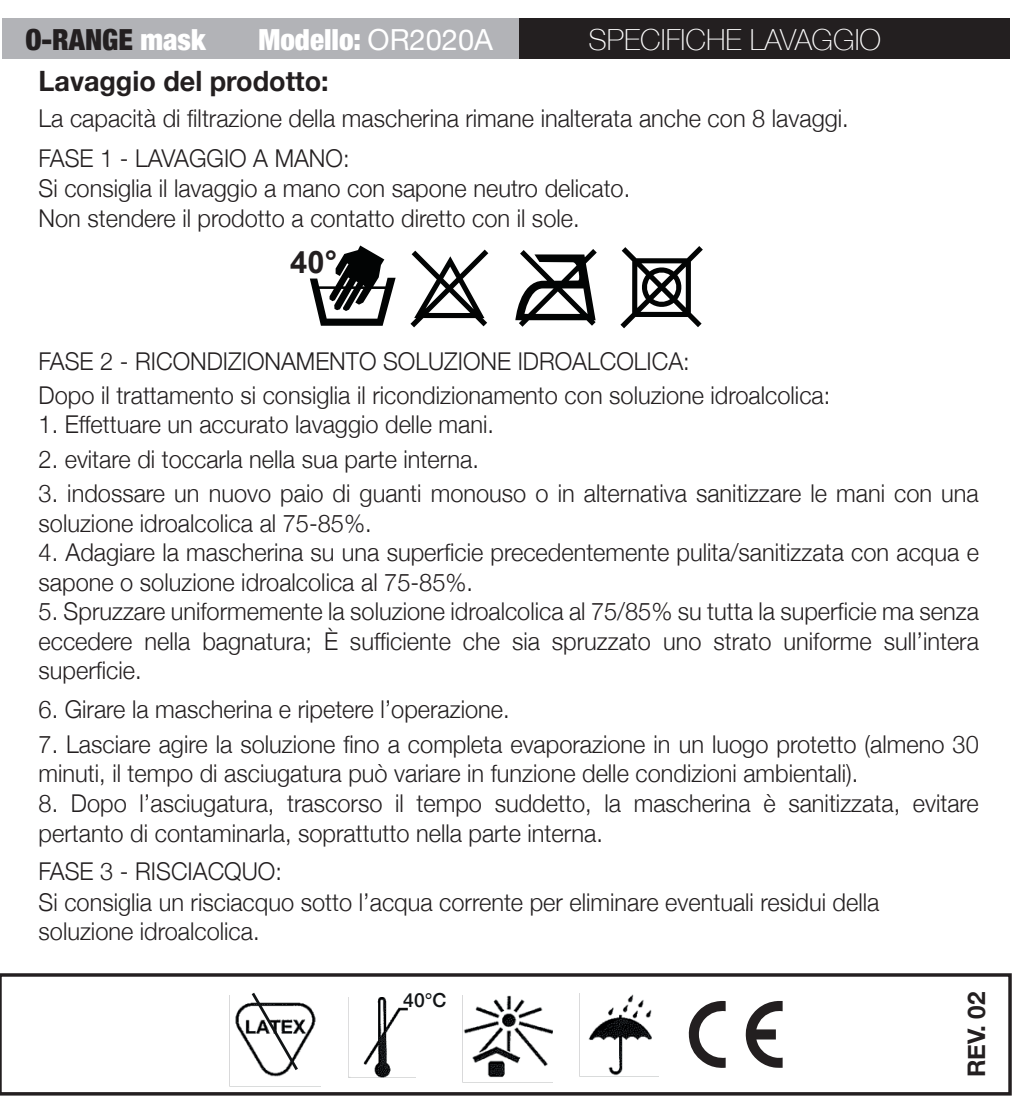
<style>
.page{position:relative;width:1012px;height:1112px;background:#fff}
.page>*{position:absolute;margin:0;border:0;box-sizing:border-box;transform-origin:0 0}
.t1{font:700 30.8px "Arial";color:#231f20}
.t2{font:100 29.05px "Helvetica Neue";color:#fff}
.t3{font:900 condensed 29.05px "Helvetica Neue";color:#fff}
.t4{font:900 condensed 29.05px "Helvetica Neue";color:#231f20}
.t5{font:700 28px "Helvetica Neue";color:#231f20;scale:.96 1}
.t6{font:300 24.5px/29.4px "Helvetica Neue";color:#231f20;scale:.96 1}
.t7{font:700 24.15px "Helvetica Neue";color:#231f20}
.t8{font:500 19.25px "Helvetica Neue";color:#111416}
.s1{color:#fff}
.s2{font-weight:400;font-stretch:normal}
</style>
<div class="page">
<div style="left:2px;top:18px;width:517px;height:40px;background:#b2b3b7"></div>
<div style="left:519px;top:18px;width:491px;height:40px;background:#231f20"></div>
<svg style="left:310px;top:245px;width:393px;height:83px"></svg>
<div style="left:0;top:973px;width:1012px;height:122px;border:3px solid #231f20"></div>
<svg style="left:746px;top:1001px;width:37px;height:66px"></svg>
<svg style="left:688px;top:1001px;width:38px;height:66px"></svg>
<img style="left:462px;top:995px;width:90px;height:87px">
<img style="left:348px;top:997px;width:60px;height:79px">
<img style="left:229px;top:995px;width:87px;height:90px">
<svg style="left:249px;top:992px;width:52px;height:80px"></svg>
<img style="left:588px;top:994px;width:64px;height:82px">
<p class="t4" style="left:25px;top:16px;width:182px">O-RANGE <span class="s1">mask</span></p>
<p class="t3" style="left:258px;top:16px;width:236px">Modello: <span class="s2">OR2020A</span></p>
<p class="t2" style="left:589px;top:18px;width:294px">SPECIFICHE LAVAGGIO</p>
<p class="t5" style="left:39px;top:59px;width:304px">Lavaggio del prodotto:</p>
<p class="t6" style="left:39px;top:101px;width:846px">La capacità di filtrazione della mascherina rimane inalterata anche con 8 lavaggi.</p>
<p class="t6" style="left:39px;top:141px;width:326px">FASE 1 - LAVAGGIO A MANO:</p>
<p class="t6" style="left:39px;top:172px;width:618px">Si consiglia il lavaggio a mano con sapone neutro delicato.<br>Non stendere il prodotto a contatto diretto con il sole.</p>
<p class="t1" style="left:290px;top:241px;width:48px">40°</p>
<p class="t6" style="left:39px;top:345px;width:680px">FASE 2 - RICONDIZIONAMENTO SOLUZIONE IDROALCOLICA:</p>
<p class="t6" style="left:39px;top:378px;width:826px">Dopo il trattamento si consiglia il ricondizionamento con soluzione idroalcolica:</p>
<p class="t6" style="left:39px;top:408px;width:476px">1. Effettuare un accurato lavaggio delle mani.</p>
<p class="t6" style="left:39px;top:442px;width:460px">2. evitare di toccarla nella sua parte interna.</p>
<p class="t6" style="left:39px;top:477px;width:981px">3. indossare un nuovo paio di guanti monouso o in alternativa sanitizzare le mani con una soluzione idroalcolica al 75-85%.</p>
<p class="t6" style="left:39px;top:536px;width:981px">4. Adagiare la mascherina su una superficie precedentemente pulita/sanitizzata con acqua e sapone o soluzione idroalcolica al 75-85%.</p>
<p class="t6" style="left:39px;top:594px;width:981px;text-align:justify">5. Spruzzare uniformemente la soluzione idroalcolica al 75/85% su tutta la superficie ma senza eccedere nella bagnatura; È sufficiente che sia spruzzato uno strato uniforme sull’intera superficie.</p>
<p class="t6" style="left:39px;top:693px;width:492px">6. Girare la mascherina e ripetere l’operazione.</p>
<p class="t6" style="left:39px;top:727px;width:981px">7. Lasciare agire la soluzione fino a completa evaporazione in un luogo protetto (almeno 30 minuti, il tempo di asciugatura può variare in funzione delle condizioni ambientali).</p>
<p class="t6" style="left:39px;top:786px;width:981px">8. Dopo l’asciugatura, trascorso il tempo suddetto, la mascherina è sanitizzata, evitare pertanto di contaminarla, soprattutto nella parte interna.</p>
<p class="t6" style="left:39px;top:854px;width:877px">FASE 3 - RISCIACQUO:<br>Si consiglia un risciacquo sotto l’acqua corrente per eliminare eventuali residui della soluzione idroalcolica.</p>
<p class="t8" style="left:403px;top:984px;width:45px">40°C</p>
<p class="t7" style="left:958px;top:1077px;width:87px;rotate:-90deg">REV. 02</p>
</div>
